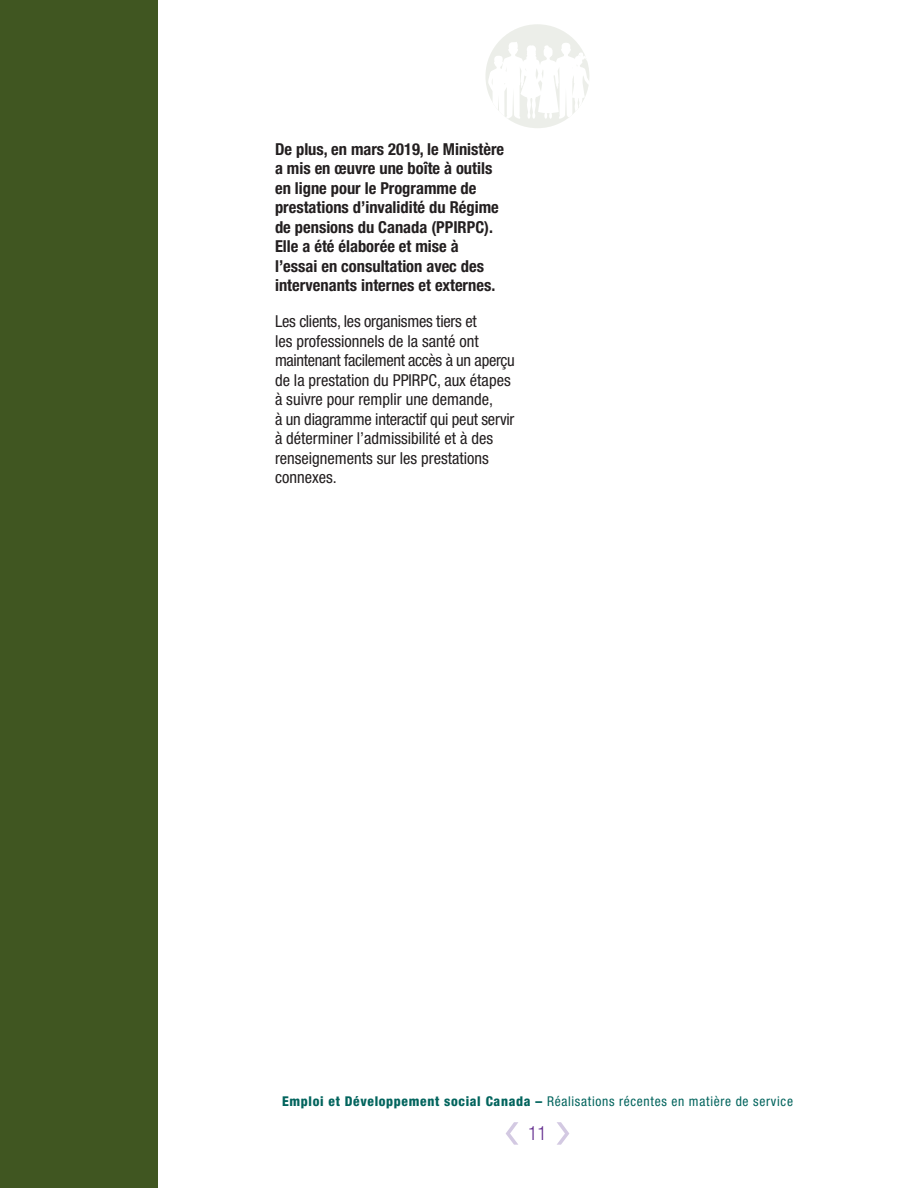
<style>
.page{position:relative;width:918px;height:1188px;background:#fff}
.page>*{position:absolute;margin:0;border:0;box-sizing:border-box;transform-origin:0 0}
.t1{font:300 condensed 19.5px "Helvetica Neue LT Std";color:#653090}
.Body_text{font:condensed 16.5px/19.5px "Helvetica Neue LT Std";color:#231f20}
.Example_H2{font:700 condensed 16.5px/19.5px "Helvetica Neue LT Std";color:#231f20}
.t2{font:condensed 13.5px "Helvetica Neue LT Std";letter-spacing:.05em;color:#02645d}
.s1{font-weight:800}
</style>
<div class="page">
<div style="left:0;top:0;width:157px;height:1188px;background:#405621"></div>
<svg style="left:506px;top:1122px;width:12px;height:23px"></svg>
<svg style="left:557px;top:1122px;width:12px;height:23px"></svg>
<div style="left:485px;top:24px;width:104px;height:104px;background:#eceee9;border-radius:50%"></div>
<svg style="left:488px;top:42px;width:101px;height:77px"></svg>
<p class="Example_H2" style="left:275px;top:139px;width:231px">De plus, en mars 2019, le Ministère a mis en œuvre une boîte à outils en ligne pour le Programme de prestations d’invalidité du Régime de pensions du Canada (PPIRPC).<br>Elle a été élaborée et mise à l’essai en consultation avec des intervenants internes et externes.</p>
<p class="Body_text" style="left:275px;top:311px;width:241px">Les clients, les organismes tiers et<br>les professionnels de la santé ont maintenant facilement accès à un aperçu de la prestation du PPIRPC, aux étapes à suivre pour remplir une demande,<br>à un diagramme interactif qui peut servir à déterminer l’admissibilité et à des renseignements sur les prestations connexes.</p>
<p class="t2" style="left:282px;top:1093px;width:512px"><span class="s1">Emploi et Développement social Canada –</span> Réalisations récentes en matière de service</p>
<p class="t1" style="left:528px;top:1122px;width:20px">11</p>
</div>
